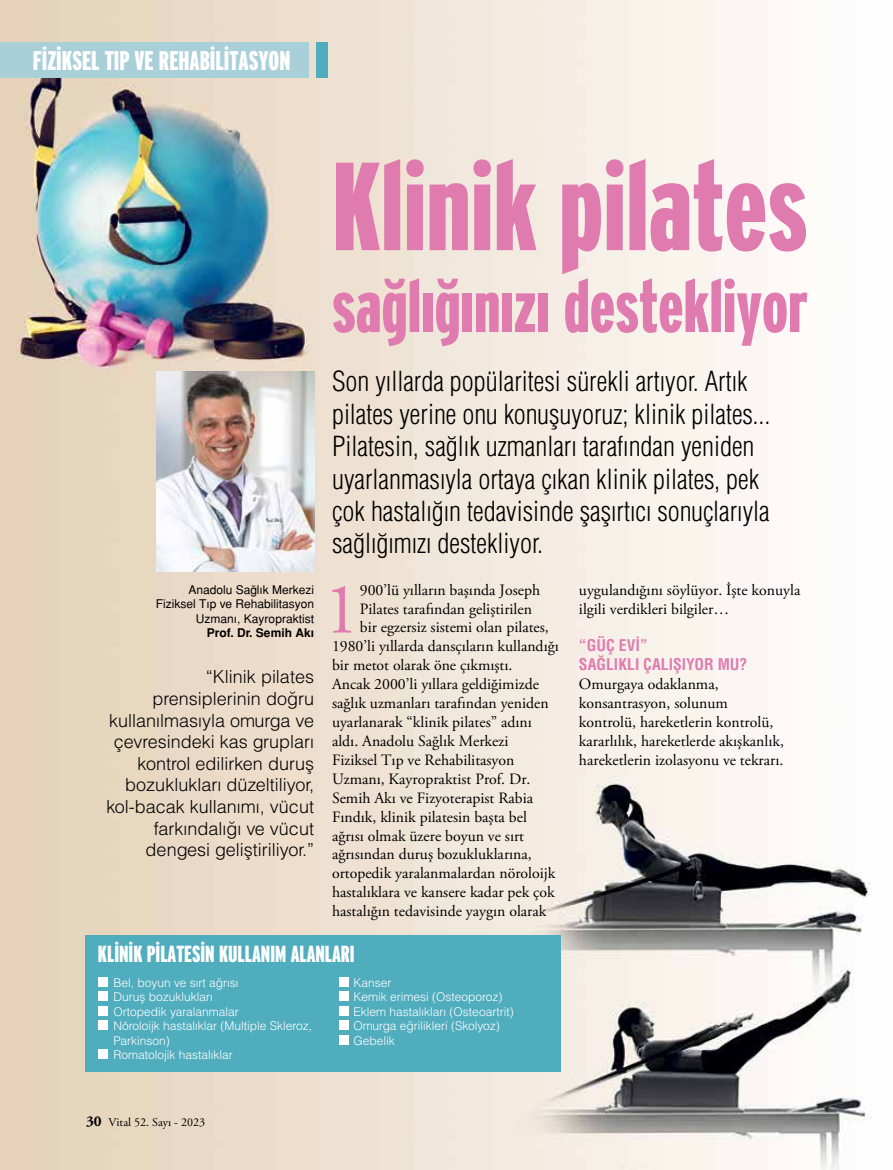
<style>
.page{position:relative;width:893px;height:1170px;background:#fff}
.page>*{position:absolute;margin:0;border:0;box-sizing:border-box;transform-origin:0 0}
.t1{font:900 extra-condensed 124.95px "Interstate";color:#e07bb0}
.t2{font:900 extra-condensed 73.8px "Interstate";color:#e07bb0}
.t3{font:72.75px "Adobe Garamond Pro";color:#e07bb0}
.t4{font:27px/32.4px "Helvetica Condensed Light Tr";color:#000}
.t5{font:900 extra-condensed 27px "Interstate";color:#fff}
.t6{font:900 extra-condensed 23.25px "Interstate";color:#fff}
.t7{font:18px/21.6px "Helvetica Light Normal Tr";color:#000;text-align:right}
.t8{font:15.75px/18.9px "Adobe Garamond Pro";color:#000}
.t9{font:15.75px/18.9px "Helvetica Cond Bold Tr";color:#e07bb0}
.t10{font:12px/14.4px "Helvetica Light Normal Tr";color:#fff}
.t11{font:12px/14.4px "Helvetica Normal Tr";color:#000;text-align:right}
.t12{font:12px "Adobe Garamond Pro";color:#000}
.t13{font:700 12px "Helvetica Tr";color:#000}
.s1{font-weight:700;font-size:15px}
</style>
<div class="page">
<img style="left:0;top:0;width:871px;height:1169px">
<img style="left:157px;top:371px;width:157px;height:201px">
<div style="left:0;top:42px;width:308px;height:35px;background:#a9cfd9"></div>
<div style="left:316px;top:42px;width:11px;height:35px;background:#50adbe"></div>
<div style="left:85px;top:935px;width:476px;height:136px;background:#50adbe"></div>
<div style="left:99px;top:977px;width:9px;height:9px;background:#fff"></div>
<div style="left:99px;top:991px;width:9px;height:10px;background:#fff"></div>
<div style="left:99px;top:1005px;width:9px;height:10px;background:#fff"></div>
<div style="left:99px;top:1020px;width:9px;height:9px;background:#fff"></div>
<div style="left:99px;top:1049px;width:9px;height:9px;background:#fff"></div>
<div style="left:339px;top:977px;width:9px;height:9px;background:#fff"></div>
<div style="left:339px;top:991px;width:9px;height:10px;background:#fff"></div>
<div style="left:339px;top:1005px;width:9px;height:10px;background:#fff"></div>
<div style="left:339px;top:1020px;width:9px;height:9px;background:#fff"></div>
<div style="left:339px;top:1034px;width:9px;height:10px;background:#fff"></div>
<h3 class="t5" style="left:33px;top:45px;width:259px">FİZİKSEL TIP VE REHABİLİTASYON</h3>
<p class="t11" style="left:156px;top:582px;width:160px">Anadolu Sağlık Merkezi<br>Fiziksel Tıp ve Rehabilitasyon<br>Uzmanı, Kayropraktist</p>
<p class="t13" style="left:207px;top:625px;width:109px">Prof. Dr. Semih Akı</p>
<p class="t7" style="left:106px;top:665px;width:209px">“Klinik pilates prensiplerinin doğru kullanılmasıyla omurga ve çevresindeki kas grupları kontrol edilirken duruş bozuklukları düzeltiliyor, kol-bacak kullanımı, vücut farkındalığı ve vücut dengesi geliştiriliyor.”</p>
<h1 class="t1" style="left:332px;top:137px;width:477px">Klinik pilates</h1>
<h2 class="t2" style="left:332px;top:265px;width:477px">sağlığınızı destekliyor</h2>
<p class="t4" style="left:332px;top:365px;width:440px">Son yıllarda popülaritesi sürekli artıyor. Artık pilates yerine onu konuşuyoruz; klinik pilates...<br>Pilatesin, sağlık uzmanları tarafından yeniden uyarlanmasıyla ortaya çıkan klinik pilates, pek çok hastalığın tedavisinde şaşırtıcı sonuçlarıyla sağlığımızı destekliyor.</p>
<h3 class="t3" style="left:323px;top:565px;width:38px">1</h3>
<p class="t8" style="left:360px;top:580px;width:182px">900’lü yılların başında Joseph</p>
<p class="t8" style="left:360px;top:599px;width:174px">Pilates tarafından geliştirilen</p>
<p class="t8" style="left:360px;top:618px;width:190px">bir egzersiz sistemi olan pilates,</p>
<p class="t8" style="left:332px;top:637px;width:228px">1980’li yıllarda dansçıların kullandığı</p>
<p class="t8" style="left:332px;top:656px;width:182px">bir metot olarak öne çıkmıştı.</p>
<p class="t8" style="left:332px;top:675px;width:208px">Ancak 2000’li yıllara geldiğimizde</p>
<p class="t8" style="left:332px;top:694px;width:218px">sağlık uzmanları tarafından yeniden</p>
<p class="t8" style="left:332px;top:713px;width:201px">uyarlanarak “klinik pilates” adını</p>
<p class="t8" style="left:332px;top:732px;width:178px">aldı. Anadolu Sağlık Merkezi</p>
<p class="t8" style="left:332px;top:751px;width:184px">Fiziksel Tıp ve Rehabilitasyon</p>
<p class="t8" style="left:332px;top:769px;width:200px">Uzmanı, Kayropraktist Prof. Dr.</p>
<p class="t8" style="left:332px;top:788px;width:203px">Semih Akı ve Fizyoterapist Rabia</p>
<p class="t8" style="left:332px;top:807px;width:196px">Fındık, klinik pilatesin başta bel</p>
<p class="t8" style="left:332px;top:826px;width:194px">ağrısı olmak üzere boyun ve sırt</p>
<p class="t8" style="left:332px;top:845px;width:201px">ağrısından duruş bozukluklarına,</p>
<p class="t8" style="left:332px;top:864px;width:225px">ortopedik yaralanmalardan nöroloijk</p>
<p class="t8" style="left:332px;top:883px;width:224px">hastalıklara ve kansere kadar pek çok</p>
<p class="t8" style="left:332px;top:902px;width:216px">hastalığın tedavisinde yaygın olarak</p>
<p class="t8" style="left:579px;top:580px;width:223px">uygulandığını söylüyor. İşte konuyla ilgili verdikleri bilgiler…</p>
<p class="t9" style="left:579px;top:636px;width:170px">“GÜÇ EVİ”<br>SAĞLIKLI ÇALIŞIYOR MU?</p>
<p class="t8" style="left:579px;top:675px;width:207px">Omurgaya odaklanma, konsantrasyon, solunum kontrolü, hareketlerin kontrolü, kararlılık, hareketlerde akışkanlık, hareketlerin izolasyonu ve tekrarı.</p>
<h3 class="t6" style="left:98px;top:940px;width:258px">KLİNİK PİLATESİN KULLANIM ALANLARI</h3>
<p class="t10" style="left:113px;top:975px;width:200px">Bel, boyun ve sırt ağrısı<br>Duruş bozuklukları<br>Ortopedik yaralanmalar<br>Nöroloijk hastalıklar (Multiple Skleroz,<br>Parkinson)<br>Romatolojik hastalıklar</p>
<p class="t10" style="left:354px;top:975px;width:162px">Kanser<br>Kemik erimesi (Osteoporoz)<br>Eklem hastalıkları (Osteoartrit)<br>Omurga eğrilikleri (Skolyoz)<br>Gebelik</p>
<p class="t12" style="left:86px;top:1114px;width:120px"><span class="s1">30</span> Vital 52. Sayı - 2023</p>
</div>
